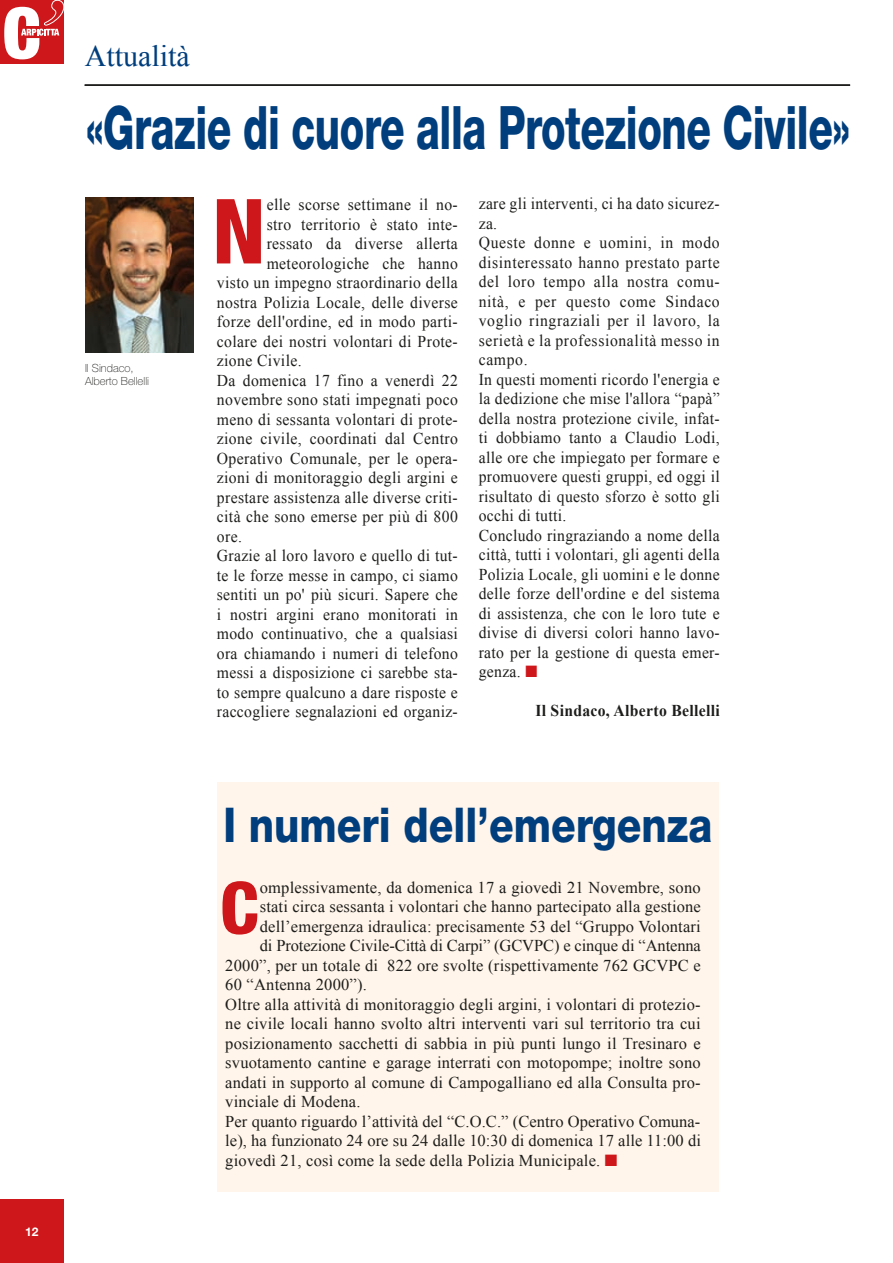
<style>
.page{position:relative;width:893px;height:1263px;background:#fff}
.page>*{position:absolute;margin:0;border:0;box-sizing:border-box;transform-origin:0 0}
.t1{font:800 condensed 90px "Helvetica Neue LT Std";color:#cd171a}
.t2{font:800 condensed 72px "Helvetica Neue LT Std";color:#cd171a}
.t3{font:800 60px "Helvetica Neue LT Std";letter-spacing:-.01em;color:#003e7d;scale:.67 1}
.t4{font:800 48px "Helvetica Neue LT Std";color:#003e7d;scale:.84 1}
.t5{font:30px "Times New Roman";color:#003e7d}
.t6{font:16.5px/19.5px "Times New Roman";letter-spacing:.02em;color:#1d1d1b;scale:.95 1}
.t7{font:16.5px "Times New Roman";letter-spacing:.02em;color:#1d1d1b}
.t8{font:16.5px "Times New Roman";letter-spacing:-.005em;color:#1d1d1b}
.t9{font:700 16.5px "Times New Roman";letter-spacing:.02em;color:#1d1d1b;scale:.95 1}
.t10{font:700 12px "Helvetica Neue";color:#fff}
.t11{font:100 11.25px/13.5px "Helvetica Neue LT Std";color:#1d1d1b}
.s1{color:#cd171a}
</style>
<div class="page">
<div style="left:0;top:1199px;width:63px;height:64px;background:#cd171a"></div>
<div style="left:0;top:0;width:64px;height:64px;background:#cd171a"></div>
<svg style="left:4px;top:0;width:60px;height:59px"></svg>
<hr style="left:85px;top:84px;width:765px;height:2px;background:#1d1d1b">
<div style="left:217px;top:782px;width:501px;height:410px;background:#fff5ea"></div>
<img style="left:85px;top:198px;width:109px;height:154px">
<p class="t10" style="left:25px;top:1224px;width:15px">12</p>
<h3 class="t5" style="left:85px;top:36px;width:106px">Attualità</h3>
<h3 class="t3" style="left:86px;top:92px;width:1143px">«Grazie di cuore alla Protezione Civile»</h3>
<p class="t11" style="left:85px;top:361px;width:66px">Il Sindaco,<br>Alberto Bellelli</p>
<h1 class="t1" style="left:212px;top:176px;width:55px">N</h1>
<p class="t6" style="left:479px;top:194px;width:255px">zare gli interventi, ci ha dato sicurez&shy;za.<br>Queste donne e uomini, in modo disinteressato hanno prestato parte del loro tempo alla nostra comu&shy;nità, e per questo come Sindaco voglio ringraziali per il lavoro, la serietà e la professionalità messo in campo.<br>In questi momenti ricordo l'energia e la dedizione che mise l'allora “papà” della nostra protezione civile, infat&shy;ti dobbiamo tanto a Claudio Lodi, alle ore che impiegato per formare e promuovere questi gruppi, ed oggi il risultato di questo sforzo è sotto gli occhi di tutti.<br>Concludo ringraziando a nome della città, tutti i volontari, gli agenti della<br>Polizia Locale, gli uomini e le donne delle forze dell'ordine e del sistema di assistenza, che con le loro tute e divise di diversi colori hanno lavo&shy;rato per la gestione di questa emer&shy;genza. <span class="s1">■</span></p>
<p class="t9" style="left:535px;top:699px;width:196px">Il Sindaco, Alberto Bellelli</p>
<p class="t6" style="left:267px;top:194px;width:203px">elle scorse settimane il no-</p>
<p class="t6" style="left:267px;top:214px;width:203px">stro territorio è stato inte-</p>
<p class="t6" style="left:267px;top:233px;width:203px">ressato da diverse allerta</p>
<p class="t6" style="left:267px;top:253px;width:203px">meteorologiche che hanno</p>
<p class="t6" style="left:217px;top:272px;width:255px">visto un impegno straordinario della</p>
<p class="t6" style="left:217px;top:292px;width:255px">nostra Polizia Locale, delle diverse</p>
<p class="t6" style="left:217px;top:311px;width:255px">forze dell'ordine, ed in modo parti-</p>
<p class="t6" style="left:217px;top:331px;width:255px">colare dei nostri volontari di Prote-</p>
<p class="t6" style="left:217px;top:350px;width:91px">zione Civile.</p>
<p class="t6" style="left:217px;top:370px;width:255px">Da domenica 17 fino a venerdì 22</p>
<p class="t6" style="left:217px;top:389px;width:255px">novembre sono stati impegnati poco</p>
<p class="t6" style="left:217px;top:409px;width:255px">meno di sessanta volontari di prote-</p>
<p class="t6" style="left:217px;top:428px;width:255px">zione civile, coordinati dal Centro</p>
<p class="t6" style="left:217px;top:448px;width:255px">Operativo Comunale, per le opera-</p>
<p class="t6" style="left:217px;top:467px;width:255px">zioni di monitoraggio degli argini e</p>
<p class="t6" style="left:217px;top:487px;width:255px">prestare assistenza alle diverse criti-</p>
<p class="t6" style="left:217px;top:506px;width:255px">cità che sono emerse per più di 800</p>
<p class="t6" style="left:217px;top:526px;width:28px">ore.</p>
<p class="t6" style="left:217px;top:545px;width:255px">Grazie al loro lavoro e quello di tut-</p>
<p class="t6" style="left:217px;top:565px;width:255px">te le forze messe in campo, ci siamo</p>
<p class="t6" style="left:217px;top:584px;width:255px">sentiti un po' più sicuri. Sapere che</p>
<p class="t6" style="left:217px;top:604px;width:255px">i nostri argini erano monitorati in</p>
<p class="t6" style="left:217px;top:623px;width:255px">modo continuativo, che a qualsiasi</p>
<p class="t6" style="left:217px;top:643px;width:255px">ora chiamando i numeri di telefono</p>
<p class="t6" style="left:217px;top:662px;width:255px">messi a disposizione ci sarebbe sta-</p>
<p class="t6" style="left:217px;top:682px;width:255px">to sempre qualcuno a dare risposte e</p>
<p class="t6" style="left:217px;top:701px;width:255px">raccogliere segnalazioni ed organiz-</p>
<h3 class="t4" style="left:223px;top:796px;width:584px">I numeri dell’emergenza</h3>
<p class="t7" style="left:260px;top:876px;width:442px">omplessivamente, da domenica 17 a giovedì 21 Novembre, sono</p>
<p class="t7" style="left:260px;top:896px;width:443px">stati circa sessanta i volontari che hanno partecipato alla gestione</p>
<p class="t7" style="left:260px;top:915px;width:442px">dell’emergenza idraulica: precisamente 53 del “Gruppo Volontari</p>
<p class="t8" style="left:260px;top:935px;width:443px">di Protezione Civile-Città di Carpi” (GCVPC) e cinque di “Antenna</p>
<p class="t7" style="left:225px;top:954px;width:477px">2000”, per un totale di 822 ore svolte (rispettivamente 762 GCVPC e</p>
<p class="t7" style="left:225px;top:974px;width:143px">60 “Antenna 2000”).</p>
<p class="t7" style="left:225px;top:993px;width:477px">Oltre alla attività di monitoraggio degli argini, i volontari di protezio-</p>
<p class="t7" style="left:225px;top:1013px;width:477px">ne civile locali hanno svolto altri interventi vari sul territorio tra cui</p>
<p class="t7" style="left:225px;top:1032px;width:477px">posizionamento sacchetti di sabbia in più punti lungo il Tresinaro e</p>
<p class="t7" style="left:225px;top:1052px;width:477px">svuotamento cantine e garage interrati con motopompe; inoltre sono</p>
<p class="t7" style="left:225px;top:1071px;width:477px">andati in supporto al comune di Campogalliano ed alla Consulta pro-</p>
<p class="t7" style="left:225px;top:1091px;width:137px">vinciale di Modena.</p>
<p class="t7" style="left:225px;top:1110px;width:477px">Per quanto riguardo l’attività del “C.O.C.” (Centro Operativo Comuna-</p>
<p class="t7" style="left:225px;top:1130px;width:477px">le), ha funzionato 24 ore su 24 dalle 10:30 di domenica 17 alle 11:00 di</p>
<p class="t7" style="left:225px;top:1149px;width:394px">giovedì 21, così come la sede della Polizia Municipale. <span class="s1">■</span></p>
<h2 class="t2" style="left:220px;top:863px;width:40px">C</h2>
</div>
